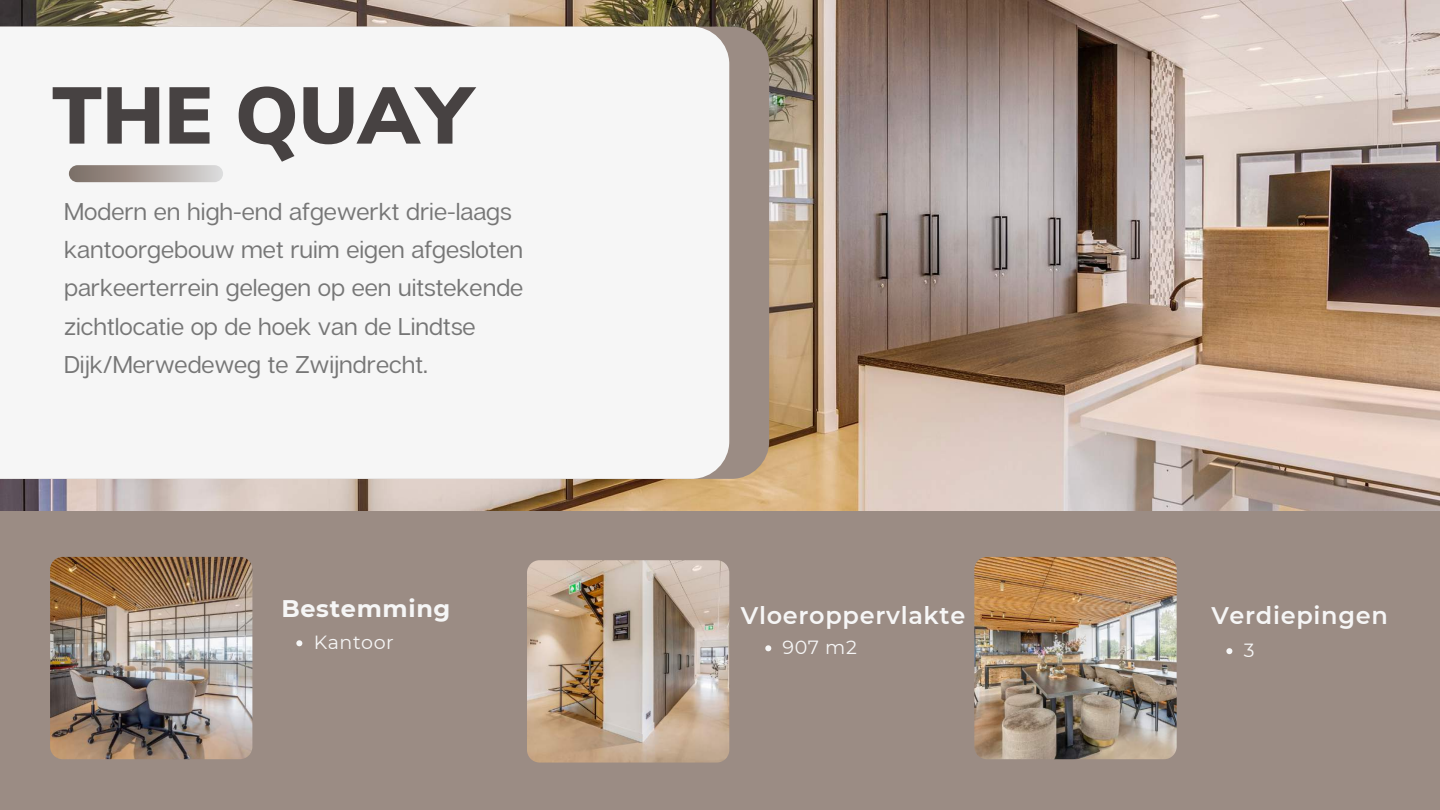
<style>
.page{position:relative;width:1440px;height:810px;background:#9b8c84}
.page>*{position:absolute;margin:0;border:0;box-sizing:border-box;transform-origin:0 0}
.t1{font:900 80px "Nunito Sans";color:#474242}
.t2{font:24.2px/38.2px "Articulat CF";color:#767676}
.t3{font:600 24px "Montserrat";letter-spacing:.03em;color:#f6f6f6}
.t4{font:700 24px "Montserrat";letter-spacing:.03em;color:#f6f6f6}
.t5{font:19px "Montserrat";letter-spacing:.03em;color:#f6f6f6}
</style>
<div class="page">
<img style="left:0;top:0;width:1440px;height:511px">
<svg style="left:729px;top:27px;width:40px;height:452px"></svg>
<div style="left:0;top:27px;width:729px;height:452px;background:#f6f6f6"></div>
<svg style="left:69px;top:165px;width:154px;height:17px"></svg>
<img style="left:50px;top:557px;width:202px;height:202px;border-radius:13px">
<img style="left:527px;top:560px;width:202px;height:203px;border-radius:13px">
<img style="left:974px;top:557px;width:203px;height:202px;border-radius:13px">
<svg style="left:765px;top:645px;width:6px;height:6px"></svg>
<svg style="left:1226px;top:648px;width:6px;height:6px"></svg>
<svg style="left:296px;top:640px;width:6px;height:6px"></svg>
<h1 class="t1" style="left:52px;top:63px;width:421px">THE QUAY</h1>
<p class="t2" style="left:64px;top:192px;width:461px">Modern en high-end afgewerkt drie-laags kantoorgebouw met ruim eigen afgesloten parkeerterrein gelegen op een uitstekende zichtlocatie op de hoek van de Lindtse Dijk/Merwedeweg te Zwijndrecht.</p>
<p class="t4" style="left:281px;top:594px;width:171px">Bestemming</p>
<p class="t5" style="left:314px;top:631px;width:82px">Kantoor</p>
<p class="t3" style="left:741px;top:601px;width:226px">Vloeroppervlakte</p>
<p class="t3" style="left:1211px;top:601px;width:178px">Verdiepingen</p>
<p class="t5" style="left:783px;top:636px;width:76px">907 m2</p>
<p class="t5" style="left:1244px;top:639px;width:12px">3</p>
</div>
